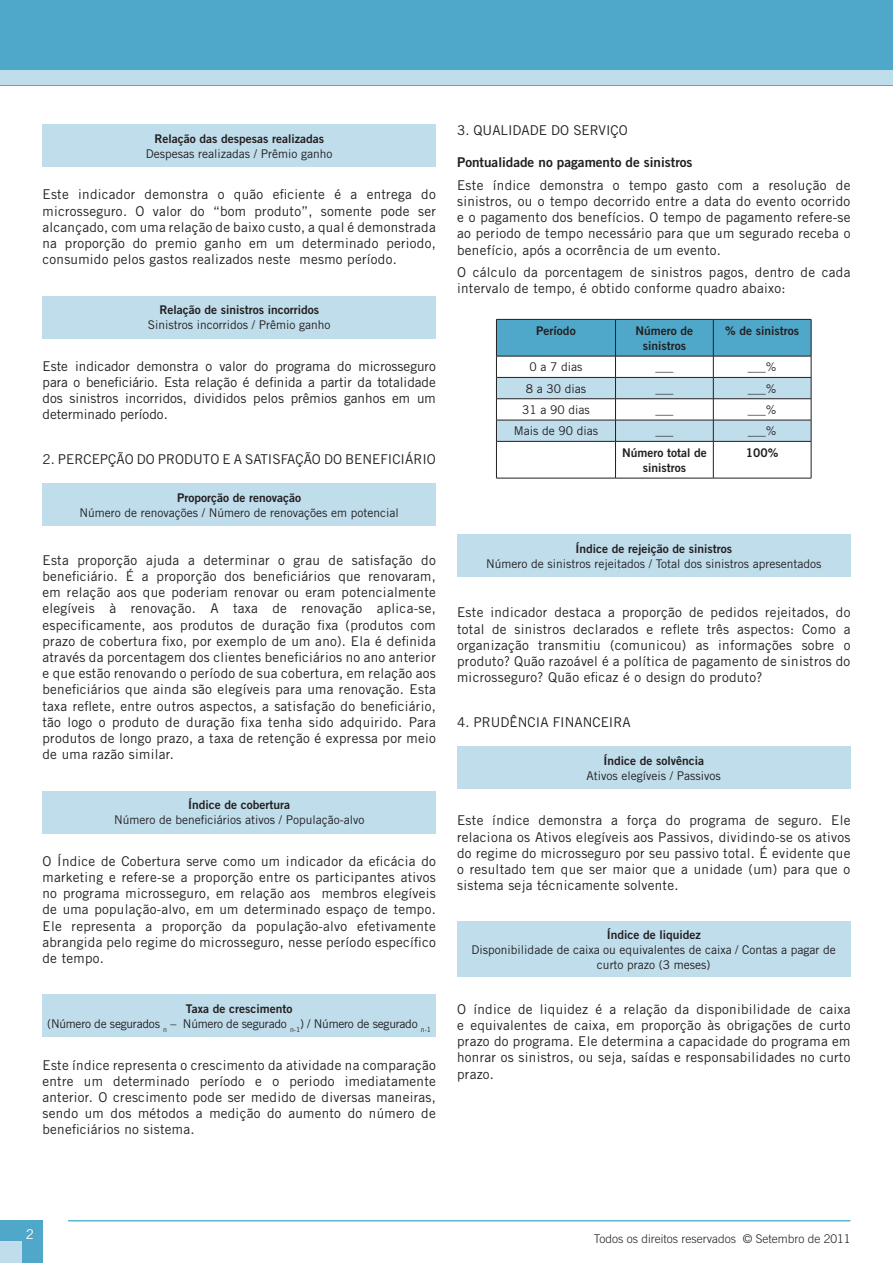
<style>
.page{position:relative;width:893px;height:1263px;background:#fff}
.page>*{position:absolute;margin:0;border:0;box-sizing:border-box;transform-origin:0 0}
.t1{font:13.5px/16.2px "Trade Gothic";letter-spacing:.02em;color:#231f20;text-align:justify}
.t2{font:13.5px "Trade Gothic";color:#231f20}
.t3{font:13.5px "Trade Gothic Bold Two";color:#231f20}
.t4{font:13.5px "Trade Gothic";color:#fff}
.t5{font:12px/15px "Trade Gothic";color:#231f20;text-align:center}
.t6{font:12px/15px "Trade Gothic Bold Two";color:#231f20;text-align:center}
.t7{font:12px "Trade Gothic";letter-spacing:-.02em;color:#231f20}
.t8{font:300 12px "Trade Gothic";color:#231f20}
</style>
<div class="page">
<div style="left:43px;top:124px;width:393px;height:43px;background:#c0ddeb"></div>
<div style="left:43px;top:296px;width:393px;height:42px;background:#c0ddeb"></div>
<div style="left:43px;top:483px;width:393px;height:43px;background:#c0ddeb"></div>
<div style="left:43px;top:791px;width:393px;height:42px;background:#c0ddeb"></div>
<div style="left:43px;top:994px;width:393px;height:43px;background:#c0ddeb"></div>
<svg style="left:496px;top:319px;width:316px;height:122px"></svg>
<hr style="left:496px;top:441px;width:119px;height:1px;background:#231f20">
<hr style="left:496px;top:442px;width:1px;height:36px;background:#231f20">
<hr style="left:615px;top:441px;width:98px;height:1px;background:#231f20">
<hr style="left:615px;top:442px;width:1px;height:36px;background:#231f20">
<hr style="left:713px;top:441px;width:98px;height:1px;background:#231f20">
<hr style="left:713px;top:442px;width:1px;height:36px;background:#231f20">
<hr style="left:811px;top:442px;width:1px;height:36px;background:#231f20">
<hr style="left:496px;top:478px;width:119px;height:1px;background:#231f20">
<hr style="left:615px;top:478px;width:98px;height:1px;background:#231f20">
<hr style="left:713px;top:478px;width:98px;height:1px;background:#231f20">
<div style="left:457px;top:534px;width:393px;height:42px;background:#c0ddeb"></div>
<div style="left:457px;top:746px;width:393px;height:43px;background:#c0ddeb"></div>
<div style="left:457px;top:922px;width:393px;height:55px;background:#c0ddeb"></div>
<div style="left:0;top:0;width:893px;height:85px;background:#4fa8c9"></div>
<div style="left:0;top:1220px;width:43px;height:43px;background:#4fa8c9"></div>
<div style="left:0;top:1242px;width:21px;height:21px;background:#c0ddeb"></div>
<hr style="left:68px;top:1220px;width:782px;height:1px;background:#1092b8">
<div style="left:0;top:70px;width:893px;height:15px;background:#c0ddeb"></div>
<p class="t6" style="left:154px;top:131px;width:171px">Relação das despesas realizadas</p>
<p class="t5" style="left:146px;top:146px;width:188px">Despesas realizadas / Prêmio ganho</p>
<p class="t1" style="left:43px;top:186px;width:395px">Este indicador demonstra o quão eficiente é a entrega do microsseguro. O valor do “bom produto”, somente pode ser alcançado, com uma relação de baixo custo, a qual é demonstrada na proporção do premio ganho em um determinado periodo, consumido pelos gastos realizados neste mesmo período.</p>
<p class="t6" style="left:159px;top:302px;width:161px">Relação de sinistros incorridos</p>
<p class="t5" style="left:148px;top:317px;width:184px">Sinistros incorridos / Prêmio ganho</p>
<p class="t1" style="left:43px;top:358px;width:395px">Este indicador demonstra o valor do programa do microsseguro para o beneficiário. Esta relação é definida a partir da totalidade dos sinistros incorridos, divididos pelos prêmios ganhos em um determinado período.</p>
<p class="t2" style="left:43px;top:451px;width:379px">2. PERCEPÇÃO DO PRODUTO E A SATISFAÇÃO DO B EN EFICIÁRIO</p>
<p class="t6" style="left:177px;top:490px;width:125px">Proporção de renovação</p>
<p class="t5" style="left:80px;top:505px;width:321px">N úmero de renovações / N úmero de renovações em potencial</p>
<p class="t1" style="left:43px;top:552px;width:395px">Esta proporção ajuda a determinar o grau de satisfação do beneficiário. É a proporção dos beneficiários que renovaram, em relação aos que poderiam renovar ou eram potencialmente elegíveis à renovação. A taxa de renovação aplica-se, especificamente, aos produtos de duração fixa (produtos com prazo de cobertura fixo, por exemplo de um ano). Ela é definida através da porcentagem dos clientes beneficiários no ano anterior e que estão renovando o período de sua cobertura, em relação aos beneficiários que ainda são elegíveis para uma renovação. Esta taxa reflete, entre outros aspectos, a satisfação do beneficiário, tão logo o produto de duração fixa tenha sido adquirido. Para produtos de longo prazo, a taxa de retenção é expressa por meio de uma razão similar.</p>
<p class="t6" style="left:188px;top:797px;width:104px">Índice de cobertura</p>
<p class="t5" style="left:114px;top:812px;width:252px">N úmero de beneficiários ativos / População-alvo</p>
<p class="t1" style="left:43px;top:853px;width:395px">O Índice de Cobertura serve como um indicador da eficácia do marketing e refere-se a proporção entre os participantes ativos no programa microsseguro, em relação aos membros elegíveis de uma população-alvo, em um determinado espaço de tempo.<br>Ele representa a proporção da população-alvo efetivamente abrangida pelo regime do microsseguro, nesse período específico de tempo.</p>
<p class="t6" style="left:186px;top:1001px;width:108px">Taxa de crescimento</p>
<p class="t7" style="left:47px;top:1017px;width:385px">(N úmero de segurados <sub>n</sub> – N úmero de segurado <sub>n-1</sub>) / N úmero de segurado <sub>n-1</sub></p>
<p class="t1" style="left:43px;top:1056px;width:395px">Este índice representa o crescimento da atividade na comparação entre um determinado período e o periodo imediatamente anterior. O crescimento pode ser medido de diversas maneiras, sendo um dos métodos a medição do aumento do número de beneficiários no sistema.</p>
<p class="t2" style="left:457px;top:122px;width:171px">3. QUALI DADE DO SERVIÇO</p>
<p class="t3" style="left:457px;top:154px;width:237px">Pontualidade no pagamento de sinistros</p>
<p class="t1" style="left:457px;top:177px;width:395px">Este índice demonstra o tempo gasto com a resolução de sinistros, ou o tempo decorrido entre a data do evento ocorrido e o pagamento dos benefícios. O tempo de pagamento refere-se ao periodo de tempo necessário para que um segurado receba o benefício, após a ocorrência de um evento.</p>
<p class="t1" style="left:457px;top:264px;width:395px">O cálculo da porcentagem de sinistros pagos, dentro de cada intervalo de tempo, é obtido conforme quadro abaixo:</p>
<p class="t6" style="left:536px;top:323px;width:41px">Período</p>
<p class="t6" style="left:636px;top:323px;width:59px">N úmero de sinistros</p>
<p class="t6" style="left:725px;top:323px;width:75px">% de sinistros</p>
<p class="t5" style="left:529px;top:359px;width:54px">0 a 7 dias</p>
<p class="t5" style="left:655px;top:359px;width:19px">___</p>
<p class="t5" style="left:748px;top:359px;width:30px">___%</p>
<p class="t5" style="left:526px;top:381px;width:62px">8 a 30 dias</p>
<p class="t5" style="left:655px;top:381px;width:19px">___</p>
<p class="t5" style="left:748px;top:381px;width:30px">___%</p>
<p class="t5" style="left:522px;top:402px;width:69px">31 a 90 dias</p>
<p class="t5" style="left:655px;top:402px;width:19px">___</p>
<p class="t5" style="left:748px;top:402px;width:30px">___%</p>
<p class="t5" style="left:514px;top:423px;width:86px">Mais de 90 dias</p>
<p class="t5" style="left:655px;top:423px;width:19px">___</p>
<p class="t5" style="left:748px;top:423px;width:30px">___%</p>
<p class="t6" style="left:622px;top:445px;width:86px">N úmero total de sinistros</p>
<p class="t6" style="left:746px;top:445px;width:34px">100%</p>
<p class="t6" style="left:575px;top:540px;width:158px">Índice de rejeição de sinistros</p>
<p class="t5" style="left:486px;top:556px;width:337px">N úmero de sinistros rejeitados / Total dos sinistros apresentados</p>
<p class="t1" style="left:457px;top:604px;width:395px">Este indicador destaca a proporção de pedidos rejeitados, do total de sinistros declarados e reflete três aspectos: Como a organização transmitiu (comunicou) as informações sobre o produto? Quão razoável é a política de pagamento de sinistros do microsseguro? Quão eficaz é o design do produto?</p>
<p class="t1" style="left:457px;top:714px;width:69px">4. PR UDÊNCIA</p>
<p class="t1" style="left:553px;top:714px;width:17px">FINANC</p>
<p class="t1" style="left:601px;top:714px;width:16px">EIRA</p>
<p class="t6" style="left:603px;top:753px;width:102px">Índice de solvência</p>
<p class="t5" style="left:587px;top:768px;width:136px">Ativos elegíveis / Passivos</p>
<p class="t1" style="left:457px;top:812px;width:395px">Este índice demonstra a força do programa de seguro. Ele relaciona os Ativos elegíveis aos Passivos, dividindo-se os ativos do regime do microsseguro por seu passivo total. É evidente que o resultado tem que ser maior que a unidade (um) para que o sistema seja técnicamente solvente.</p>
<p class="t6" style="left:607px;top:927px;width:96px">Índice de liquidez</p>
<p class="t5" style="left:472px;top:942px;width:366px">Disponibilidade de caixa ou equivalentes de caixa / Contas a pagar de curto prazo (3 meses)</p>
<p class="t1" style="left:457px;top:1001px;width:395px">O índice de liquidez é a relação da disponibilidade de caixa e equivalentes de caixa, em proporção às obrigações de curto prazo do programa. Ele determina a capacidade do programa em honrar os sinistros, ou seja, saídas e responsabilidades no curto prazo.</p>
<p class="t4" style="left:26px;top:1226px;width:10px">2</p>
<p class="t8" style="left:594px;top:1231px;width:258px">Todos os direitos reservados © Setembro de 2011</p>
</div>
